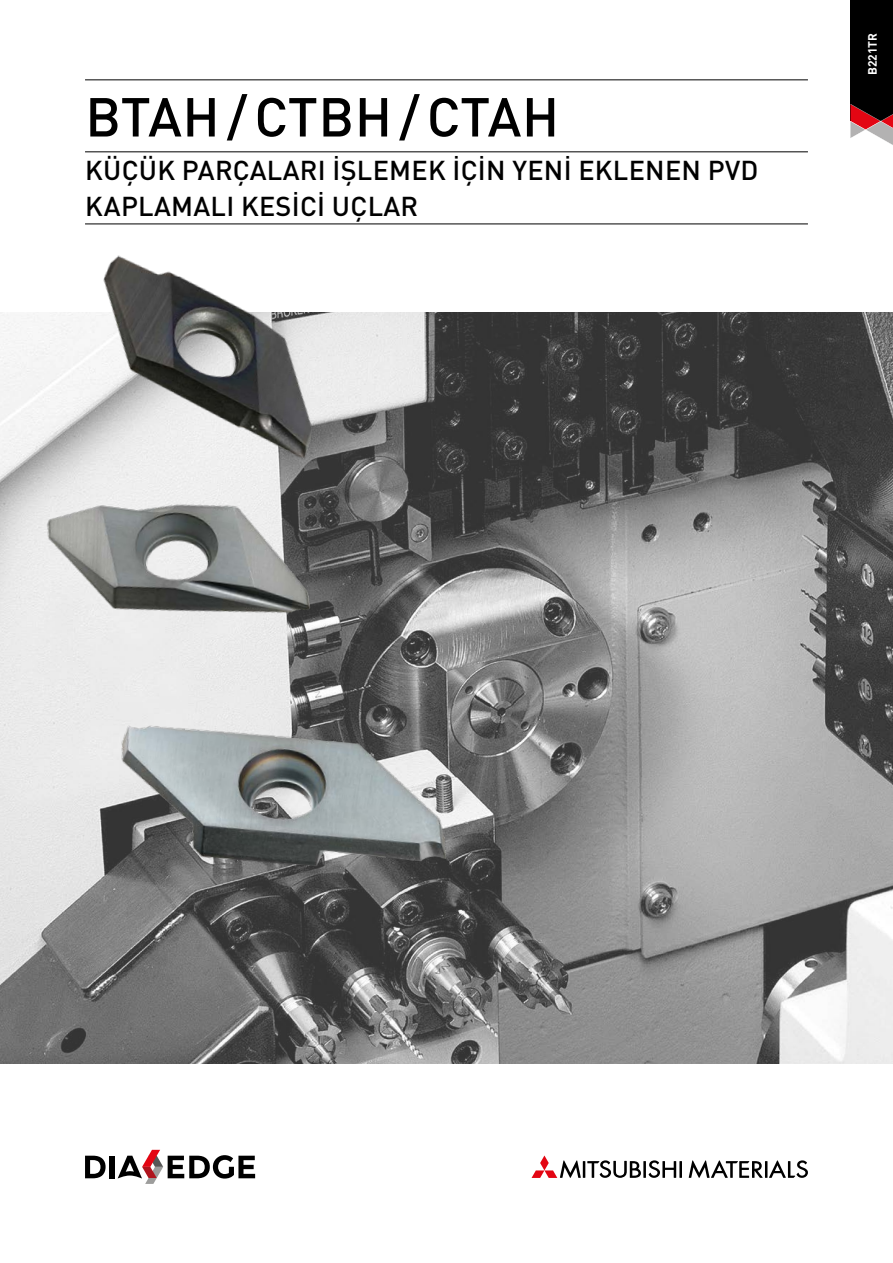
<style>
.page{position:relative;width:893px;height:1263px;background:#fff}
.page>*{position:absolute;margin:0;border:0;box-sizing:border-box;transform-origin:0 0}
.MHG_Headline_36_36pt{font:500 54px "DIN Pro";letter-spacing:-.01em;color:#000}
.MHG_Subline_18_24pt{font:500 27px/36px "DIN Pro";letter-spacing:.01em;color:#000}
.MHG_Register_Marker{font:700 12px "DIN Pro";letter-spacing:.005em;color:#fff}
</style>
<div class="page">
<div style="left:850px;top:0;width:43px;height:121px;background:#000"></div>
<svg style="left:850px;top:104px;width:43px;height:41px"></svg>
<hr style="left:679px;top:1161px;width:3px;height:17px;background:#000">
<hr style="left:643px;top:1161px;width:3px;height:17px;background:#000">
<svg style="left:649px;top:1160px;width:27px;height:18px"></svg>
<svg style="left:689px;top:1160px;width:119px;height:18px"></svg>
<svg style="left:531px;top:1155px;width:110px;height:23px"></svg>
<svg style="left:85px;top:1156px;width:21px;height:22px"></svg>
<div style="left:110px;top:1156px;width:5px;height:22px;background:#000"></div>
<svg style="left:118px;top:1150px;width:137px;height:34px"></svg>
<hr style="left:85px;top:79px;width:723px;height:1px;background:#000">
<hr style="left:85px;top:151px;width:723px;height:1px;background:#000">
<img style="left:0;top:313px;width:893px;height:750px">
<img style="left:0;top:255px;width:631px;height:752px">
<hr style="left:85px;top:224px;width:723px;height:1px;background:#000">
<p class="MHG_Headline_36_36pt" style="left:85px;top:73px;width:475px">BTAH/CTBH/CTAH</p>
<p class="MHG_Subline_18_24pt" style="left:85px;top:149px;width:675px">KÜÇÜK PARÇALARI İŞLEMEK İÇİN YENİ EKLENEN PVD<br>KAPLAMALI KESİCİ UÇLAR</p>
<p class="MHG_Register_Marker" style="left:863px;top:75px;width:44px;rotate:-90deg">B221TR</p>
</div>
